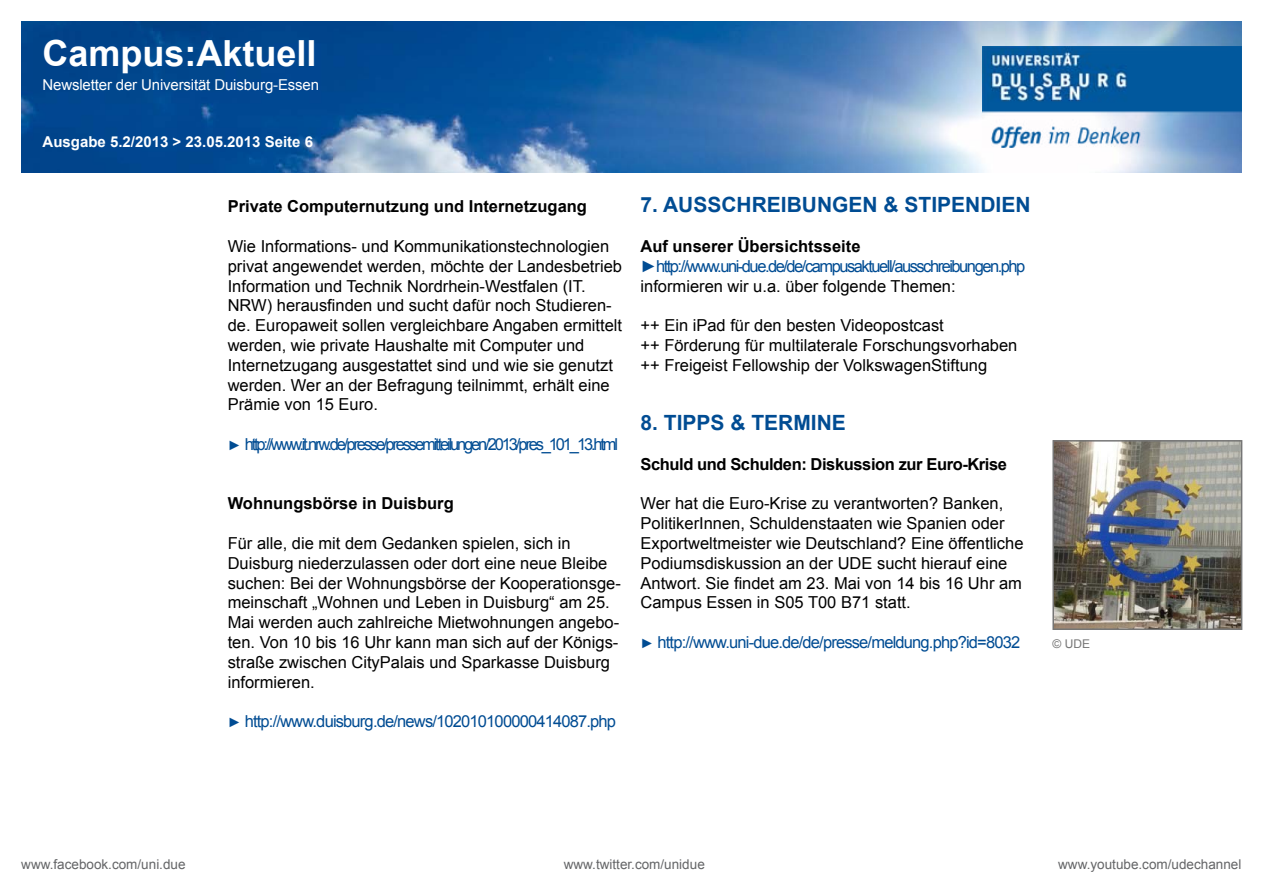
<style>
.page{position:relative;width:1263px;height:893px;background:#fff}
.page>*{position:absolute;margin:0;border:0;box-sizing:border-box;transform-origin:0 0}
.t1{font:700 36px "Arial";color:#fff}
.t2{font:700 21px "Arial";color:#004c93}
.t3{font:16.5px/19.8px "Arial";color:#000}
.t4{font:16.5px "Arial";letter-spacing:-.05em;color:#004c93}
.t5{font:700 16.5px "Arial";color:#000}
.t6{font:16.5px "Arial";letter-spacing:-.13em;color:#004c93}
.t7{font:16.5px "Arial";letter-spacing:-.09em;color:#004c93}
.t8{font:700 16.5px "Arial";letter-spacing:-.025em;color:#000}
.t9{font:15px "Arial";letter-spacing:-.01em;color:#fff}
.t10{font:700 15px "Arial";color:#fff}
.t11{font:13.5px "Arial";color:#646567}
.t12{font:12px "Arial";color:#767676}
.s1{font-size:13.5px}
</style>
<div class="page">
<img style="left:21px;top:21px;width:1221px;height:152px">
<img style="left:982px;top:47px;width:260px;height:100px">
<img style="left:1055px;top:443px;width:184px;height:184px">
<div style="left:1052px;top:440px;width:190px;height:190px;border:2px solid #767676"></div>
<h1 class="t1" style="left:43px;top:29px;width:276px">Campus:Aktuell</h1>
<p class="t9" style="left:43px;top:74px;width:278px">Newsletter der Universität Duisburg-Essen</p>
<p class="t10" style="left:43px;top:132px;width:272px">Ausgabe 5.2/2013 &gt; 23.05.2013 Seite 6</p>
<p class="t5" style="left:228px;top:196px;width:361px">Private Computernutzung und Internetzugang</p>
<p class="t3" style="left:228px;top:236px;width:396px">Wie Informations- und Kommunikationstechnologien privat angewendet werden, möchte der Landesbetrieb Information und Technik Nordrhein-Westfalen (IT.<br>NRW) herausfinden und sucht dafür noch Studieren&shy;de. Europaweit sollen vergleichbare Angaben ermittelt werden, wie private Haushalte mit Computer und Internetzugang ausgestattet sind und wie sie genutzt werden. Wer an der Befragung teilnimmt, erhält eine Prämie von 15 Euro.</p>
<p class="t6" style="left:228px;top:433px;width:392px"><span class="s1">►</span> http://www.it.nrw.de/presse/pressemitteilungen/2013/pres_101_13.html</p>
<p class="t5" style="left:228px;top:493px;width:228px">Wohnungsbörse in Duisburg</p>
<p class="t3" style="left:228px;top:533px;width:395px">Für alle, die mit dem Gedanken spielen, sich in Duisburg niederzulassen oder dort eine neue Bleibe suchen: Bei der Wohnungsbörse der Kooperationsge&shy;meinschaft „Wohnen und Leben in Duisburg“ am 25.<br>Mai werden auch zahlreiche Mietwohnungen angebo&shy;ten. Von 10 bis 16 Uhr kann man sich auf der Königs&shy;straße zwischen CityPalais und Sparkasse Duisburg informieren.</p>
<p class="t4" style="left:228px;top:711px;width:390px"><span class="s1">►</span> http://www.duisburg.de/news/102010100000414087.php</p>
<p class="t2" style="left:640px;top:191px;width:53px">7. Aussch</p>
<p class="t2" style="left:752px;top:191px;width:280px">reibungen &amp; STIPENDIEN</p>
<p class="t5" style="left:640px;top:235px;width:222px">Auf unserer Übersichtsseite</p>
<p class="t7" style="left:640px;top:255px;width:386px">►http://www.uni-due.de/de/campusaktuell/ausschreibungen.php</p>
<p class="t3" style="left:640px;top:276px;width:317px">informieren wir u.a. über folgende Themen:</p>
<p class="t3" style="left:640px;top:316px;width:378px">++ Ein iPad für den besten Videopostcast<br>++ Förderung für multilaterale Forschungsvorhaben ++ Freigeist Fellowship der VolkswagenStiftung</p>
<p class="t2" style="left:640px;top:409px;width:49px">8. Tipps</p>
<p class="t2" style="left:730px;top:409px;width:77px">&amp; Termine</p>
<p class="t8" style="left:640px;top:453px;width:368px">Schuld und Schulden: Diskussion zur Euro-Krise</p>
<p class="t3" style="left:640px;top:494px;width:385px">Wer hat die Euro-Krise zu verantworten? Banken, PolitikerInnen, Schuldenstaaten wie Spanien oder Exportweltmeister wie Deutschland? Eine öffentliche Podiumsdiskussion an der UDE sucht hierauf eine Antwort. Sie findet am 23. Mai von 14 bis 16 Uhr am Campus Essen in S05 T00 B71 statt.</p>
<p class="t4" style="left:640px;top:631px;width:381px"><span class="s1">►</span> http://www.uni-due.de/de/presse/meldung.php?id=8032</p>
<p class="t12" style="left:1052px;top:636px;width:39px">© UDE</p>
<p class="t11" style="left:21px;top:855px;width:166px">www.facebook.com/uni.due</p>
<p class="t11" style="left:564px;top:855px;width:143px">www.twitter.com/unidue</p>
<p class="t11" style="left:1058px;top:855px;width:185px">www.youtube.com/udechannel</p>
</div>
